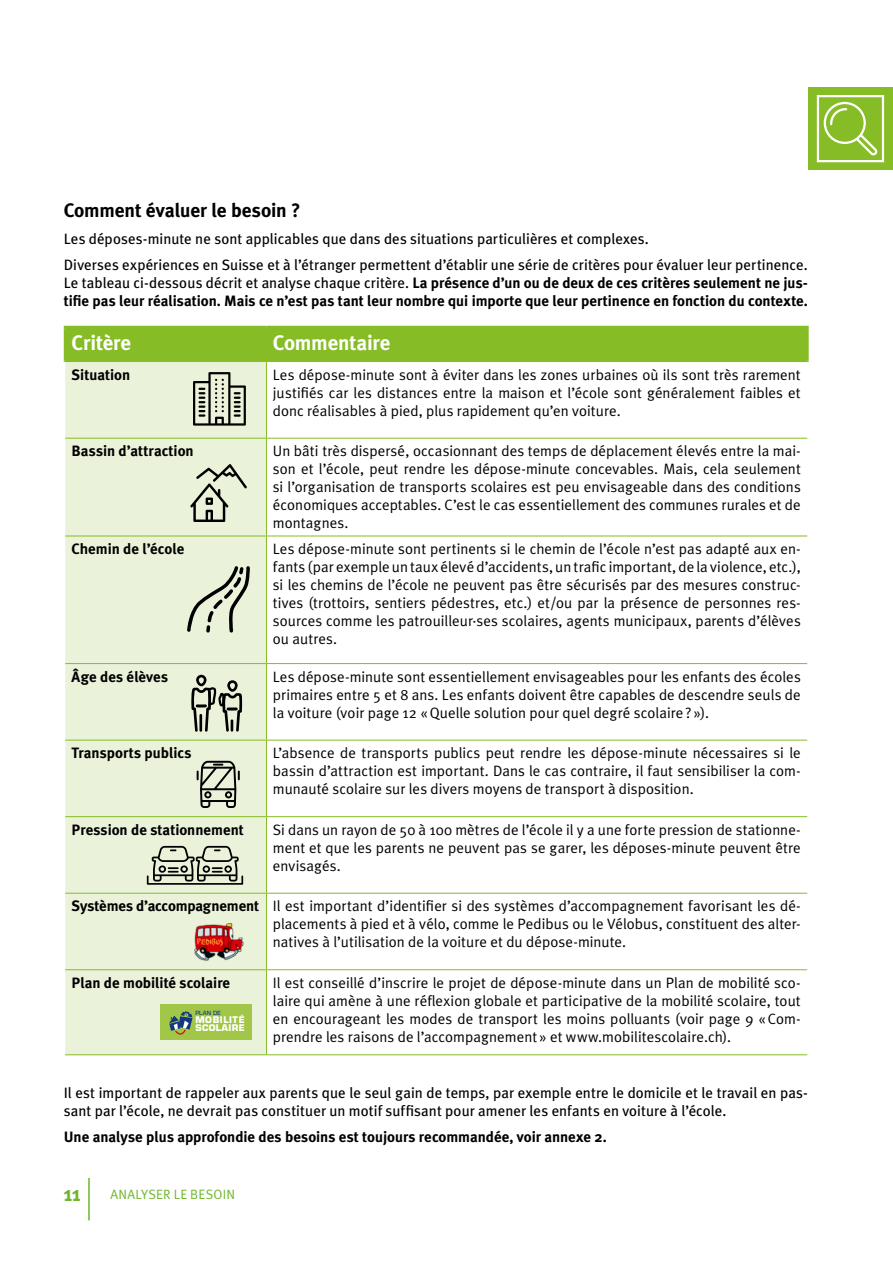
<style>
.page{position:relative;width:893px;height:1263px;background:#fff}
.page>*{position:absolute;margin:0;border:0;box-sizing:border-box;transform-origin:0 0}
.t1{font:700 21px "Meta Plus";letter-spacing:-.01em;color:#fff}
.t2{font:700 21px "Meta Plus";color:#70b62c}
.t3{font:700 19.5px "Meta Plus";letter-spacing:-.01em;color:#000}
.t4{font:15px/18px "Meta Plus Normal";letter-spacing:.005em;color:#000;text-align:justify}
.t5{font:700 15px/18px "Meta Plus";color:#000}
.t6{font:15px/18px "Meta Plus";letter-spacing:.005em;color:#000}
.t7{font:13.5px "Meta Plus Normal";letter-spacing:.01em;color:#70b62c}
.t8{font:10.05px/7.9px "Eurostile T Blac";letter-spacing:.06em;color:#fff}
.t9{font:500 6.3px "Eurostile T";letter-spacing:.03em;color:#14387f}
.s1{font-weight:400}
.s2{font-family:"Meta Plus";font-weight:700}
</style>
<div class="page">
<div style="left:808px;top:87px;width:85px;height:83px;background:#86bc25"></div>
<hr style="left:88px;top:1178px;width:2px;height:42px;background:#70b62c">
<div style="left:67px;top:329px;width:739px;height:31px;background:#86bc25"></div>
<div style="left:65px;top:362px;width:201px;height:692px;background:#eaf2da"></div>
<hr style="left:64px;top:326px;width:202px;height:3px;background:#86bc25">
<hr style="left:64px;top:329px;width:3px;height:31px;background:#86bc25">
<hr style="left:266px;top:326px;width:543px;height:3px;background:#86bc25">
<hr style="left:806px;top:329px;width:3px;height:31px;background:#86bc25">
<hr style="left:266px;top:329px;width:1px;height:31px;background:#86bc25">
<hr style="left:64px;top:360px;width:202px;height:2px;background:#86bc25">
<hr style="left:266px;top:360px;width:543px;height:2px;background:#86bc25">
<hr style="left:266px;top:362px;width:1px;height:76px;background:#86bc25">
<hr style="left:65px;top:438px;width:201px;height:1px;background:#86bc25">
<hr style="left:266px;top:438px;width:541px;height:1px;background:#86bc25">
<hr style="left:266px;top:439px;width:1px;height:97px;background:#86bc25">
<hr style="left:65px;top:536px;width:201px;height:1px;background:#86bc25">
<hr style="left:266px;top:536px;width:541px;height:1px;background:#86bc25">
<hr style="left:266px;top:536px;width:1px;height:127px;background:#86bc25">
<hr style="left:65px;top:663px;width:201px;height:1px;background:#86bc25">
<hr style="left:266px;top:663px;width:541px;height:1px;background:#86bc25">
<hr style="left:266px;top:664px;width:1px;height:76px;background:#86bc25">
<hr style="left:65px;top:740px;width:201px;height:1px;background:#86bc25">
<hr style="left:266px;top:740px;width:541px;height:1px;background:#86bc25">
<hr style="left:266px;top:740px;width:1px;height:76px;background:#86bc25">
<hr style="left:65px;top:816px;width:201px;height:1px;background:#86bc25">
<hr style="left:266px;top:816px;width:541px;height:1px;background:#86bc25">
<hr style="left:266px;top:817px;width:1px;height:76px;background:#86bc25">
<hr style="left:65px;top:893px;width:201px;height:1px;background:#86bc25">
<hr style="left:266px;top:893px;width:541px;height:1px;background:#86bc25">
<hr style="left:266px;top:893px;width:1px;height:76px;background:#86bc25">
<hr style="left:65px;top:969px;width:201px;height:1px;background:#86bc25">
<hr style="left:266px;top:969px;width:541px;height:1px;background:#86bc25">
<hr style="left:266px;top:970px;width:1px;height:84px;background:#86bc25">
<hr style="left:65px;top:1054px;width:201px;height:1px;background:#86bc25">
<hr style="left:266px;top:1054px;width:541px;height:1px;background:#86bc25">
<svg style="left:190px;top:464px;width:57px;height:58px;background:#bdc3b0"></svg>
<svg style="left:147px;top:846px;width:96px;height:39px;background:#a5ab9a"></svg>
<div style="left:817px;top:95px;width:67px;height:67px;border:2px solid #fff"></div>
<svg style="left:824px;top:102px;width:53px;height:53px"></svg>
<img style="left:192px;top:922px;width:54px;height:41px">
<div style="left:161px;top:1004px;width:91px;height:36px;background:#a2c748"></div>
<svg style="left:169px;top:1011px;width:23px;height:24px"></svg>
<svg style="left:193px;top:372px;width:53px;height:54px;background:#a0a595"></svg>
<svg style="left:197px;top:761px;width:43px;height:47px;background:#9da292"></svg>
<svg style="left:191px;top:675px;width:52px;height:57px;background:#a3a898"></svg>
<svg style="left:187px;top:566px;width:63px;height:66px;background:#c0c7b3"></svg>
<h2 class="t3" style="left:64px;top:199px;width:238px">Comment évaluer le besoin ?</h2>
<p class="t6" style="left:64px;top:225px;width:745px;line-height:26.5px">Les déposes-minute ne sont applicables que dans des situations particulières et complexes.<br>Diverses expériences en Suisse et à l’étranger permettent d’établir une série de critères pour évaluer leur pertinence.</p>
<p class="t5" style="left:64px;top:274px;width:746px"><span class="s1">Le tableau ci-dessous décrit et analyse chaque critère.</span> La présence d’un ou de deux de ces critères seulement ne jus&shy;tifie pas leur réalisation. Mais ce n’est pas tant leur nombre qui importe que leur pertinence en fonction du contexte.</p>
<h1 class="t1" style="left:72px;top:330px;width:61px">Critère</h1>
<h1 class="t1" style="left:273px;top:330px;width:119px">Commentaire</h1>
<p class="t5" style="left:72px;top:365px;width:60px">Situation</p>
<p class="t4" style="left:273px;top:365px;width:529px">Les dépose-minute sont à éviter dans les zones urbaines où ils sont très rarement justifiés car les distances entre la maison et l’école sont généralement faibles et donc réalisables à pied, plus rapidement qu’en voiture.</p>
<p class="t5" style="left:72px;top:442px;width:124px">Bassin d’attraction</p>
<p class="t4" style="left:273px;top:442px;width:529px">Un bâti très dispersé, occasionnant des temps de déplacement élevés entre la mai&shy;son et l’école, peut rendre les dépose-minute concevables. Mais, cela seulement si l’organisation de transports scolaires est peu envisageable dans des conditions économiques acceptables. C’est le cas essentiellement des communes rurales et de montagnes.</p>
<p class="t5" style="left:72px;top:540px;width:114px">Chemin de l’école</p>
<p class="t4" style="left:273px;top:540px;width:529px">Les dépose-minute sont pertinents si le chemin de l’école n’est pas adapté aux en&shy;fants (par exemple un taux élevé d’accidents, un trafic important, de la violence, etc.), si les chemins de l’école ne peuvent pas être sécurisés par des mesures construc&shy;tives (trottoirs, sentiers pédestres, etc.) et/ou par la présence de personnes res&shy;sources comme les patrouilleur·ses scolaires, agents municipaux, parents d’élèves ou autres.</p>
<p class="t5" style="left:72px;top:667px;width:98px">Âge des élèves</p>
<p class="t4" style="left:273px;top:667px;width:529px">Les dépose-minute sont essentiellement envisageables pour les enfants des écoles primaires entre 5 et 8 ans. Les enfants doivent être capables de descendre seuls de la voiture (voir page 12 «Quelle solution pour quel degré scolaire? »).</p>
<p class="t5" style="left:72px;top:744px;width:121px">Transports publics</p>
<p class="t4" style="left:273px;top:744px;width:529px">L’absence de transports publics peut rendre les dépose-minute nécessaires si le bassin d’attraction est important. Dans le cas contraire, il faut sensibiliser la com&shy;munauté scolaire sur les divers moyens de transport à disposition.</p>
<p class="t5" style="left:72px;top:820px;width:174px">Pression de stationnement</p>
<p class="t4" style="left:273px;top:820px;width:529px">Si dans un rayon de 50 à 100 mètres de l’école il y a une forte pression de stationne&shy;ment et que les parents ne peuvent pas se garer, les déposes-minute peuvent être envisagés.</p>
<p class="t4" style="left:273px;top:897px;width:529px;text-indent:-201px"><span class="s2">Systèmes d’accompagnement</span> Il est important d’identifier si des systèmes d’accompagnement favorisant les dé&shy;placements à pied et à vélo, comme le Pedibus ou le Vélobus, constituent des alter&shy;natives à l’utilisation de la voiture et du dépose-minute.</p>
<p class="t5" style="left:72px;top:973px;width:160px">Plan de mobilité scolaire</p>
<p class="t4" style="left:273px;top:973px;width:529px">Il est conseillé d’inscrire le projet de dépose-minute dans un Plan de mobilité sco&shy;laire qui amène à une réflexion globale et participative de la mobilité scolaire, tout en encourageant les modes de transport les moins polluants (voir page 9 «Com&shy;prendre les raisons de l’accompagnement » et www.mobilitescolaire.ch).</p>
<p class="t9" style="left:195px;top:1010px;width:27px">PLAN DE</p>
<p class="t8" style="left:195px;top:1016px;width:51px">MOBILITÉ<br>SCOLAIRE</p>
<p class="t6" style="left:64px;top:1083px;width:746px">Il est important de rappeler aux parents que le seul gain de temps, par exemple entre le domicile et le travail en pas&shy;sant par l’école, ne devrait pas constituer un motif suffisant pour amener les enfants en voiture à l’école.</p>
<p class="t5" style="left:64px;top:1128px;width:545px">Une analyse plus approfondie des besoins est toujours recommandée, voir annexe 2.</p>
<h1 class="t2" style="left:64px;top:1182px;width:19px">11</h1>
<p class="t7" style="left:111px;top:1187px;width:126px">ANALYSER LE BESOIN</p>
</div>
